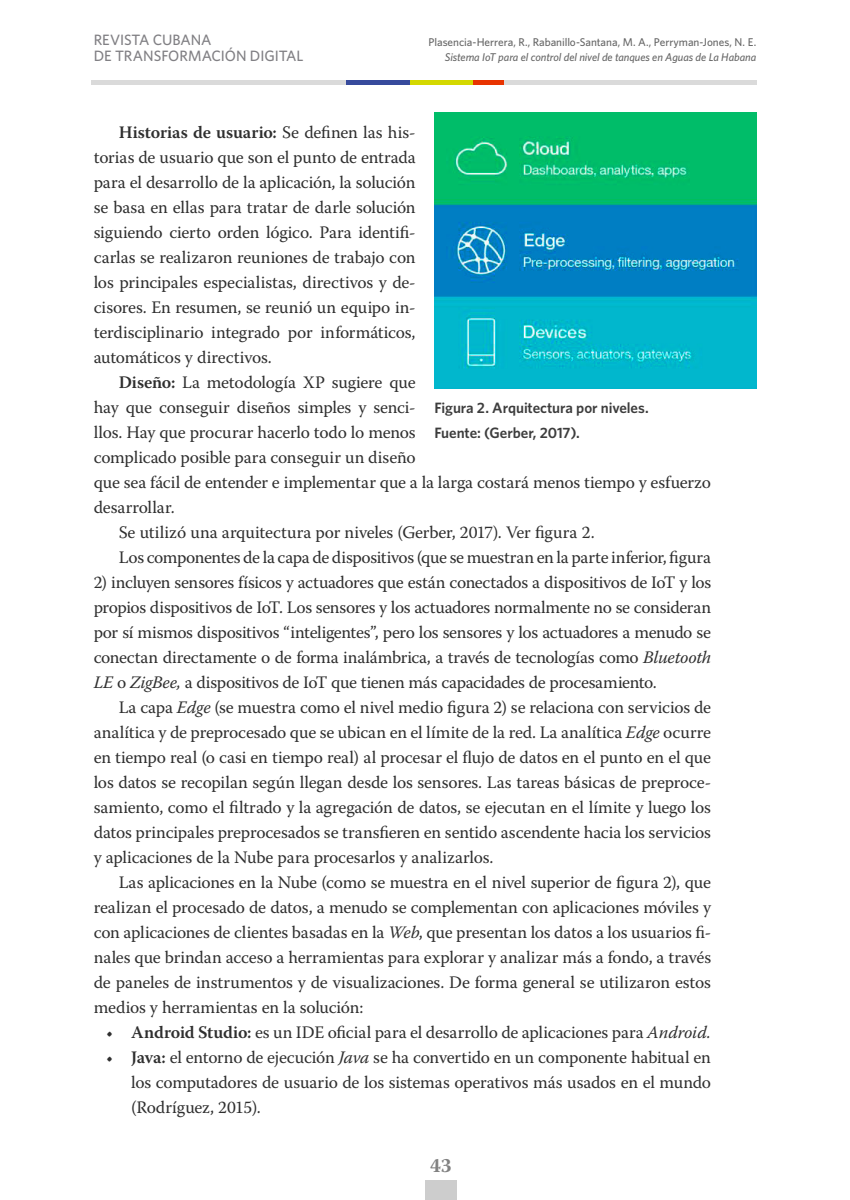
<style>
.page{position:relative;width:850px;height:1200px;background:#fff}
.page>*{position:absolute;margin:0;border:0;box-sizing:border-box;transform-origin:0 0}
.t1{font:700 20px "Warnock Pro";color:#818181}
._04_Cuerpo_sangría{font:17.5px/25px "Warnock Pro";letter-spacing:-.01em;color:#2f2f2f;text-align:justify}
._01_PIE_o_TITULO_de{font:600 15px "Whitney";letter-spacing:-.005em;color:#3d3d3d}
.t2{font:500 15px/16.2px "Whitney";letter-spacing:-.005em;color:#818084}
.t3{font:500 11.25px "Whitney";letter-spacing:-.005em;color:#666}
.t4{font:italic 500 11.25px "Whitney";letter-spacing:-.005em;color:#666}
.s1{font-weight:600}
.s2{font-style:italic}
</style>
<div class="page">
<div style="left:91px;top:80px;width:260px;height:5px;background:#dadada"></div>
<div style="left:425px;top:1180px;width:32px;height:20px;background:#cdcdcd"></div>
<div style="left:502px;top:80px;width:254px;height:5px;background:#dadada"></div>
<div style="left:472px;top:80px;width:32px;height:5px;background:#e83300"></div>
<div style="left:441px;top:80px;width:31px;height:5px;background:#d4d800"></div>
<div style="left:409px;top:80px;width:32px;height:5px;background:#d4d800"></div>
<div style="left:378px;top:80px;width:31px;height:5px;background:#374a9c"></div>
<div style="left:346px;top:80px;width:32px;height:5px;background:#374a9c"></div>
<img style="left:434px;top:113px;width:322px;height:275px">
<p class="t2" style="left:94px;top:31px;width:211px">REVISTA CUBANA<br>DE TRANSFORMACIÓN DIGITAL</p>
<p class="t3" style="left:429px;top:35px;width:329px">Plasencia-Herrera, R., Rabanillo-Santana, M. A., Perryman-Jones, N. E.</p>
<p class="t4" style="left:445px;top:50px;width:313px">Sistema IoT para el control del nivel de tanques en Aguas de La Habana</p>
<p class="_04_Cuerpo_sangría" style="left:94px;top:119px;width:323px;text-indent:25px"><span class="s1">Historias de usuario:</span> Se definen las his&shy;torias de usuario que son el punto de entrada para el desarrollo de la aplicación, la solución se basa en ellas para tratar de darle solución siguiendo cierto orden lógico. Para identifi&shy;carlas se realizaron reuniones de trabajo con los principales especialistas, directivos y de&shy;cisores. En resumen, se reunió un equipo in&shy;terdisciplinario integrado por informáticos, automáticos y directivos.</p>
<p class="_04_Cuerpo_sangría" style="left:94px;top:369px;width:323px;text-indent:25px"><span class="s1">Diseño:</span> La metodología XP sugiere que hay que conseguir diseños simples y senci&shy;llos. Hay que procurar hacerlo todo lo menos complicado posible para conseguir un diseño</p>
<p class="_01_PIE_o_TITULO_de" style="left:434px;top:398px;width:216px">Figura 2. Arquitectura por niveles.</p>
<p class="_01_PIE_o_TITULO_de" style="left:434px;top:423px;width:147px">Fuente: (Gerber, 2017).</p>
<p class="_04_Cuerpo_sangría" style="left:94px;top:469px;width:619px">que sea fácil de entender e implementar que a la larga costará menos tiempo y esfuerzo desarrollar.</p>
<p class="_04_Cuerpo_sangría" style="left:119px;top:519px;width:477px">Se utilizó una arquitectura por niveles (Gerber, 2017). Ver figura 2.</p>
<p class="_04_Cuerpo_sangría" style="left:119px;top:544px;width:594px">Los componentes de la capa de dispositivos (que se muestran en la parte inferior, figura</p>
<p class="_04_Cuerpo_sangría" style="left:94px;top:569px;width:619px">2) incluyen sensores físicos y actuadores que están conectados a dispositivos de IoT y los propios dispositivos de IoT. Los sensores y los actuadores normalmente no se consideran por sí mismos dispositivos “inteligentes”, pero los sensores y los actuadores a menudo se conectan directamente o de forma inalámbrica, a través de tecnologías como <span class="s2">Bluetooth LE</span> o <span class="s2">ZigBee,</span> a dispositivos de IoT que tienen más capacidades de procesamiento.</p>
<p class="_04_Cuerpo_sangría" style="left:94px;top:694px;width:619px;text-indent:25px">La capa <span class="s2">Edge</span> (se muestra como el nivel medio figura 2) se relaciona con servicios de analítica y de preprocesado que se ubican en el límite de la red. La analítica <span class="s2">Edge</span> ocurre en tiempo real (o casi en tiempo real) al procesar el flujo de datos en el punto en el que los datos se recopilan según llegan desde los sensores. Las tareas básicas de preproce&shy;samiento, como el filtrado y la agregación de datos, se ejecutan en el límite y luego los datos principales preprocesados se transfieren en sentido ascendente hacia los servicios y aplicaciones de la Nube para procesarlos y analizarlos.</p>
<p class="_04_Cuerpo_sangría" style="left:94px;top:869px;width:619px;text-indent:25px">Las aplicaciones en la Nube (como se muestra en el nivel superior de figura 2), que realizan el procesado de datos, a menudo se complementan con aplicaciones móviles y con aplicaciones de clientes basadas en la <span class="s2">Web</span>, que presentan los datos a los usuarios fi&shy;nales que brindan acceso a herramientas para explorar y analizar más a fondo, a través de paneles de instrumentos y de visualizaciones. De forma general se utilizaron estos medios y herramientas en la solución:</p>
<p class="_04_Cuerpo_sangría" style="left:106px;top:1019px;width:606px">• <span class="s1">Android Studio:</span> es un IDE oficial para el desarrollo de aplicaciones para <span class="s2">Android.</span></p>
<p class="_04_Cuerpo_sangría" style="left:131px;top:1044px;width:581px;text-indent:-25px">• <span class="s1">Java:</span> el entorno de ejecución <span class="s2">Java</span> se ha convertido en un componente habitual en los computadores de usuario de los sistemas operativos más usados en el mundo (Rodríguez, 2015).</p>
<p class="t1" style="left:430px;top:1154px;width:23px">43</p>
</div>
